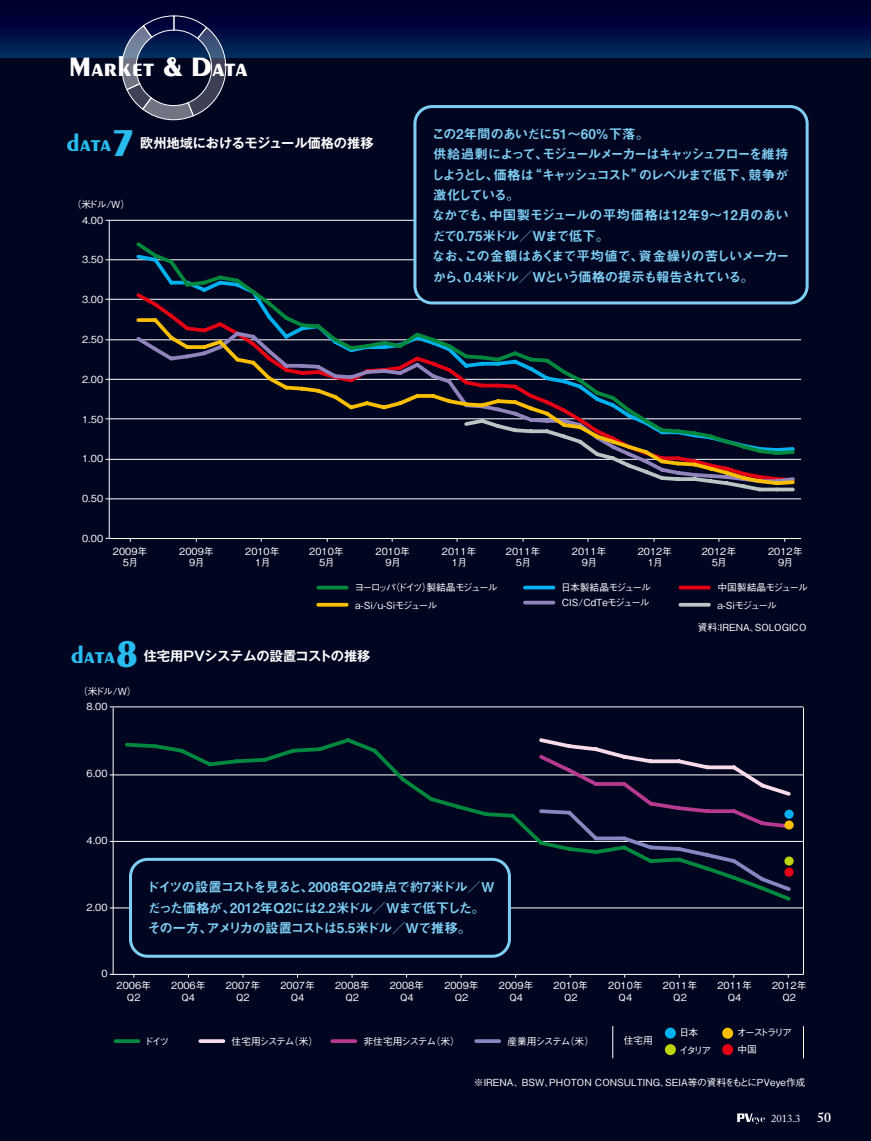
<style>
.page{position:relative;width:871px;height:1141px;background:#fff}
.page>*{position:absolute;margin:0;border:0;box-sizing:border-box;transform-origin:0 0}
.t1{font:700 28.35px "Peignot";color:#fff}
.t2{font:700 24.9px "Peignot";color:#29bcef}
.t3{font:13.5px/20.4px "Midashi Go Pro MB31";letter-spacing:-.095em;color:#7fcef4}
.t4{font:13.5px/20.4px "Midashi Go Pro MB31";letter-spacing:-.055em;color:#7fcef4}
.t5{font:700 13.2px "Gothic MB101 Pro De";color:#fff}
.t6{font:10.65px "Adobe Caslon Pro";color:#fff}
.t7{font:500 9.75px/11.7px "Gothic BBB Pro";color:#fff;text-align:center}
.t8{font:500 9.75px/17.1px "Gothic BBB Pro";letter-spacing:-.12em;color:#fff}
.t9{font:500 9.75px/17.1px "Gothic BBB Pro";letter-spacing:-.155em;color:#fff}
.t10{font:500 9.75px/15px "Gothic BBB Pro";letter-spacing:-.065em;color:#fff}
.t11{font:500 9.75px "Gothic BBB Pro";letter-spacing:-.105em;color:#fff}
.t12{font:500 9.75px/17.2px "Gothic BBB Pro";letter-spacing:-.2em;color:#fff}
.s1{font-size:38.85px}
.s2{font-weight:600;font-size:13.8px}
</style>
<div class="page">
<div style="left:0;top:0;width:870px;height:1140px;background:#000520"></div>
<div style="left:0;top:0;width:870px;height:58px;background:linear-gradient(to bottom,#000026,#00275a)"></div>
<hr style="left:110px;top:907px;width:693px;height:1px;background:#fff">
<hr style="left:110px;top:841px;width:693px;height:1px;background:#fff">
<hr style="left:110px;top:774px;width:693px;height:1px;background:#fff">
<hr style="left:110px;top:706px;width:693px;height:1px;background:#fff">
<svg style="left:115px;top:1039px;width:23px;height:4px"></svg>
<div style="left:664px;top:1027px;width:11px;height:11px;background:#00b1ed;border-radius:50%"></div>
<div style="left:664px;top:1044px;width:11px;height:11px;background:#bdd406;border-radius:50%"></div>
<svg style="left:721px;top:1027px;width:11px;height:11px"></svg>
<svg style="left:721px;top:1044px;width:11px;height:11px"></svg>
<hr style="left:113px;top:707px;width:1px;height:267px;background:#fff">
<hr style="left:802px;top:707px;width:1px;height:267px;background:#fff">
<hr style="left:110px;top:974px;width:693px;height:1px;background:#fff">
<svg style="left:123px;top:738px;width:668px;height:165px"></svg>
<svg style="left:535px;top:738px;width:258px;height:155px"></svg>
<div style="left:784px;top:820px;width:9px;height:9px;background:#fabf00;border-radius:50%"></div>
<div style="left:784px;top:867px;width:9px;height:9px;background:#e60013;border-radius:50%"></div>
<div style="left:784px;top:856px;width:9px;height:9px;background:#bdd406;border-radius:50%"></div>
<div style="left:784px;top:809px;width:9px;height:9px;background:#00b1ed;border-radius:50%"></div>
<div style="left:130px;top:859px;width:379px;height:97px;background:#000520;border-radius:17px"></div>
<div style="left:129px;top:857px;width:381px;height:100px;border:3px solid #7fcef4;border-radius:17px"></div>
<svg style="left:200px;top:1039px;width:23px;height:4px"></svg>
<hr style="left:612px;top:1026px;width:1px;height:32px;background:#fff">
<hr style="left:802px;top:1026px;width:1px;height:32px;background:#fff">
<svg style="left:332px;top:1039px;width:23px;height:4px"></svg>
<svg style="left:476px;top:1039px;width:23px;height:4px"></svg>
<hr style="left:109px;top:220px;width:1px;height:318px;background:#fff">
<hr style="left:105px;top:498px;width:695px;height:1px;background:#fff">
<hr style="left:105px;top:459px;width:695px;height:1px;background:#fff">
<hr style="left:105px;top:418px;width:695px;height:1px;background:#fff">
<hr style="left:105px;top:379px;width:695px;height:1px;background:#fff">
<hr style="left:105px;top:339px;width:695px;height:1px;background:#fff">
<hr style="left:105px;top:299px;width:695px;height:1px;background:#fff">
<hr style="left:105px;top:259px;width:695px;height:1px;background:#fff">
<hr style="left:105px;top:220px;width:695px;height:1px;background:#fff">
<hr style="left:109px;top:538px;width:691px;height:1px;background:#fff">
<svg style="left:737px;top:487px;width:58px;height:5px"></svg>
<svg style="left:134px;top:457px;width:662px;height:30px"></svg>
<svg style="left:318px;top:585px;width:28px;height:4px"></svg>
<hr style="left:318px;top:603px;width:28px;height:3px;background:#fabf00">
<svg style="left:524px;top:585px;width:29px;height:4px"></svg>
<svg style="left:524px;top:600px;width:29px;height:4px"></svg>
<svg style="left:680px;top:585px;width:28px;height:4px"></svg>
<hr style="left:680px;top:603px;width:28px;height:3px;background:#b9c6c4">
<div style="left:414px;top:107px;width:392px;height:196px;background:#000520;border-radius:17px"></div>
<div style="left:413px;top:105px;width:395px;height:199px;border:3px solid #7fcef4;border-radius:17px"></div>
<svg style="left:133px;top:239px;width:663px;height:218px"></svg>
<svg style="left:116px;top:15px;width:117px;height:106px"></svg>
<svg style="left:737px;top:1113px;width:27px;height:11px"></svg>
<h1 class="t1" style="left:69px;top:50px;width:180px">Market &amp; Data</h1>
<h2 class="t2" style="left:67px;top:129px;width:70px">data<span class="s1">7</span></h2>
<h3 class="t5" style="left:140px;top:132px;width:235px">欧州地域におけるモジュール価格の推移</h3>
<p class="t7" style="left:72px;top:197px;width:60px">（米ドル/W）</p>
<p class="t7" style="left:82px;top:213px;width:22px">4.00</p>
<p class="t7" style="left:82px;top:253px;width:22px">3.50</p>
<p class="t7" style="left:82px;top:292px;width:22px">3.00</p>
<p class="t7" style="left:82px;top:332px;width:22px">2.50</p>
<p class="t7" style="left:82px;top:372px;width:22px">2.00</p>
<p class="t7" style="left:82px;top:412px;width:22px">1.50</p>
<p class="t7" style="left:82px;top:451px;width:22px">1.00</p>
<p class="t7" style="left:82px;top:491px;width:22px">0.50</p>
<p class="t7" style="left:82px;top:531px;width:22px">0.00</p>
<h3 class="t3" style="left:431px;top:122px;width:360px">この2年間のあいだに51～60％下落。<br>供給過剰によって、モジュールメーカーはキャッシュフローを維持しようとし、価格は“キャッシュコスト”のレベルまで低下、競争が激化している。<br>なかでも、中国製モジュールの平均価格は12年9～12月のあいだで0.75米ドル／Wまで低下。<br>なお、この金額はあくまで平均値で、資金繰りの苦しいメーカーから、0.4米ドル／Wという価格の提示も報告されている。</h3>
<p class="t7" style="left:113px;top:544px;width:36px">2009年<br>5月</p>
<p class="t7" style="left:179px;top:544px;width:36px">2009年<br>9月</p>
<p class="t7" style="left:245px;top:544px;width:36px">2010年<br>1月</p>
<p class="t7" style="left:309px;top:544px;width:36px">2010年<br>5月</p>
<p class="t7" style="left:375px;top:544px;width:36px">2010年<br>9月</p>
<p class="t7" style="left:441px;top:544px;width:36px">2011年<br>1月</p>
<p class="t7" style="left:505px;top:544px;width:36px">2011年<br>5月</p>
<p class="t7" style="left:571px;top:544px;width:36px">2011年<br>9月</p>
<p class="t7" style="left:637px;top:544px;width:36px">2012年<br>1月</p>
<p class="t7" style="left:701px;top:544px;width:36px">2012年<br>5月</p>
<p class="t7" style="left:767px;top:544px;width:36px">2012年<br>9月</p>
<p class="t9" style="left:354px;top:578px;width:144px">ヨーロッパ（ドイツ）製結晶モジュールa-Si/u-Siモジュール</p>
<p class="t10" style="left:560px;top:579px;width:91px">日本製結晶モジュール<br>CIS/CdTeモジュール</p>
<p class="t8" style="left:717px;top:578px;width:92px">中国製結晶モジュールa-Siモジュール</p>
<p class="t7" style="left:697px;top:620px;width:110px">資料：IRENA、SOLOGICO</p>
<h2 class="t2" style="left:71px;top:640px;width:70px">data<span class="s1">8</span></h2>
<h3 class="t5" style="left:144px;top:645px;width:228px">住宅用PVシステムの設置コストの推移</h3>
<p class="t7" style="left:78px;top:684px;width:60px">（米ドル/W）</p>
<p class="t7" style="left:86px;top:699px;width:22px">8.00</p>
<p class="t7" style="left:86px;top:766px;width:22px">6.00</p>
<p class="t7" style="left:86px;top:833px;width:22px">4.00</p>
<p class="t7" style="left:86px;top:900px;width:22px">2.00</p>
<h3 class="t4" style="left:146px;top:875px;width:350px">ドイツの設置コストを見ると、2008年Q2時点で約7米ドル／Wだった価格が、2012年Q2には2.2米ドル／Wまで低下した。その一方、アメリカの設置コストは5.5米ドル／Wで推移。</h3>
<p class="t7" style="left:101px;top:966px;width:8px">0</p>
<p class="t7" style="left:116px;top:978px;width:36px">2006年<br>Q2</p>
<p class="t7" style="left:171px;top:978px;width:36px">2006年<br>Q4</p>
<p class="t7" style="left:226px;top:978px;width:36px">2007年<br>Q2</p>
<p class="t7" style="left:280px;top:978px;width:36px">2007年<br>Q4</p>
<p class="t7" style="left:335px;top:978px;width:36px">2008年<br>Q2</p>
<p class="t7" style="left:389px;top:978px;width:36px">2008年<br>Q4</p>
<p class="t7" style="left:444px;top:978px;width:36px">2009年<br>Q2</p>
<p class="t7" style="left:498px;top:978px;width:36px">2009年<br>Q4</p>
<p class="t7" style="left:553px;top:978px;width:36px">2010年<br>Q2</p>
<p class="t7" style="left:608px;top:978px;width:36px">2010年<br>Q4</p>
<p class="t7" style="left:662px;top:978px;width:36px">2011年<br>Q2</p>
<p class="t7" style="left:717px;top:978px;width:36px">2011年<br>Q4</p>
<p class="t7" style="left:771px;top:978px;width:36px">2012年<br>Q2</p>
<p class="t7" style="left:144px;top:1033px;width:27px">ドイツ</p>
<p class="t7" style="left:623px;top:1033px;width:31px">住宅用</p>
<p class="t7" style="left:679px;top:1022px;width:33px;line-height:17.4px;text-align:left">日本<br>イタリア</p>
<p class="t12" style="left:736px;top:1022px;width:56px">オーストラリア中国</p>
<p class="t8" style="left:231px;top:1031px;width:88px">住宅用システム（米）</p>
<p class="t11" style="left:363px;top:1033px;width:98px">非住宅用システム（米）</p>
<p class="t8" style="left:507px;top:1031px;width:88px">産業用システム（米）</p>
<p class="t7" style="left:473px;top:1075px;width:333px">※IRENA、BSW、PHOTON CONSULTING、SEIA等の資料をもとにPVeye作成</p>
<p class="t6" style="left:770px;top:1111px;width:61px">2013.3 <span class="s2">50</span></p>
</div>
